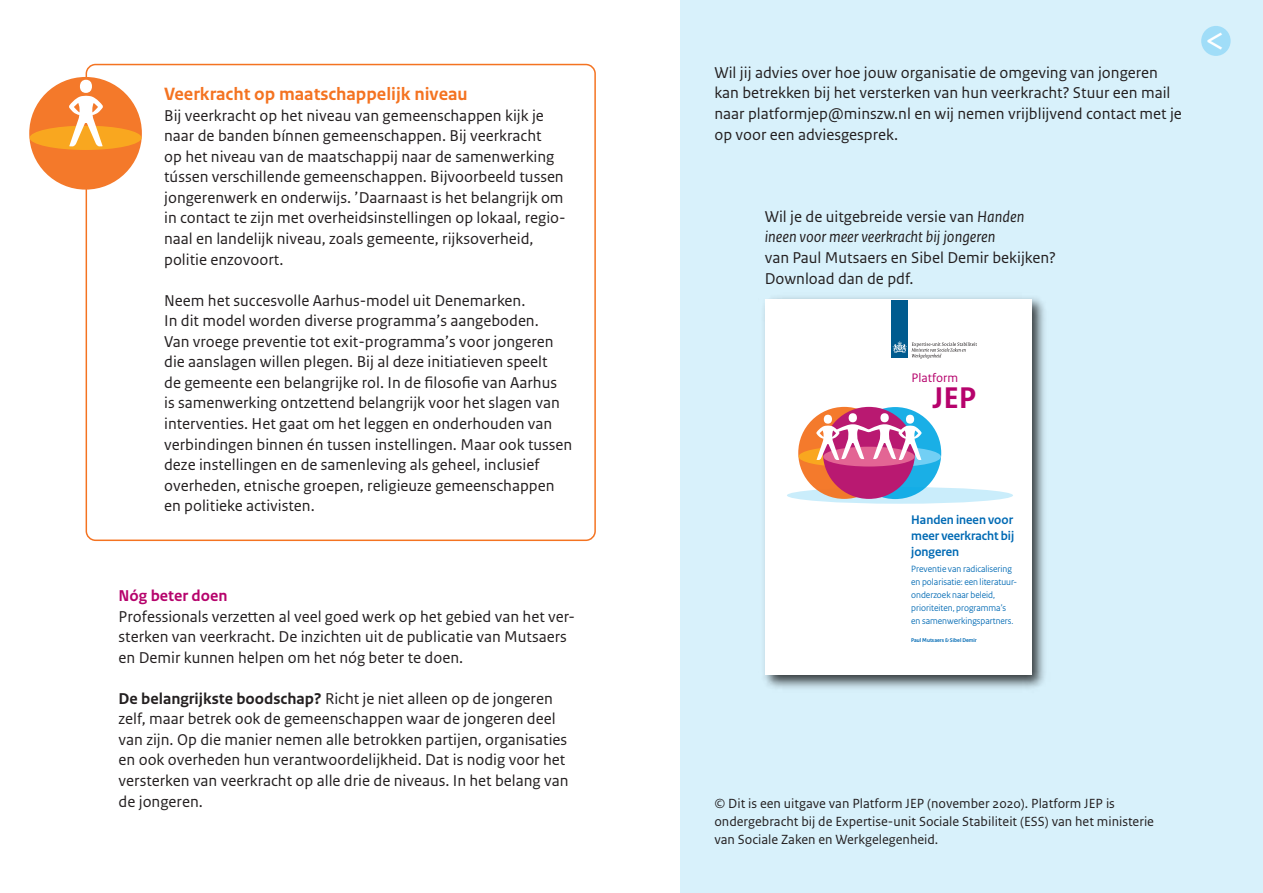
<style>
.page{position:relative;width:1263px;height:893px;background:#fff}
.page>*{position:absolute;margin:0;border:0;box-sizing:border-box;transform-origin:0 0}
.t1{font:40.2px "Rijksoverheid Sans Heading";color:#fff}
.t2{font:700 31.5px "Rijksoverheid Sans Text";color:#b6036c}
.t3{font:700 18.75px "Rijksoverheid Sans Text";color:#f47321}
.t4{font:16.5px/20.5px "Rijksoverheid Sans Text";color:#231f20}
.t5{font:italic 16.5px/20.5px "Rijksoverheid Sans Text";color:#231f20}
.t6{font:700 16.5px "Rijksoverheid Sans Text";color:#b6036c}
.t7{font:13.95px/18px "Rijksoverheid Sans Text";color:#231f20}
.t8{font:700 13.2px/16px "Rijksoverheid Sans Heading";color:#006ab4;text-align:justify}
.t9{font:12.9px "Rijksoverheid Sans Text";color:#b6036c}
.t10{font:9.6px/12.9px "Rijksoverheid Sans Heading";color:#006ab4}
.t11{font:700 5.7px "Rijksoverheid Sans Heading";color:#006ab4}
.s1{font-weight:700}
.s2{font-style:normal}
</style>
<div class="page">
<div style="left:680px;top:0;width:583px;height:893px;background:#d8f1fb"></div>
<div style="left:1201px;top:26px;width:29px;height:30px;background:#a0ddf8;border-radius:50%"></div>
<svg style="left:86px;top:64px;width:510px;height:477px"></svg>
<div style="left:29px;top:77px;width:113px;height:113px;background:#f4792a;border-radius:50%"></div>
<div style="left:30px;top:126px;width:112px;height:24px;background:#faad1e;border-radius:50%"></div>
<div style="left:80px;top:80px;width:12px;height:13px;background:#fff;border-radius:50%"></div>
<svg style="left:69px;top:96px;width:34px;height:51px"></svg>
<img style="left:764px;top:297px;width:281px;height:392px">
<div style="left:765px;top:300px;width:266px;height:375px;background:#fff"></div>
<div style="left:891px;top:300px;width:17px;height:57px;background:#005b8f"></div>
<svg style="left:893px;top:341px;width:84px;height:18px"></svg>
<div style="left:787px;top:487px;width:226px;height:17px;background:#7cd3f6;border-radius:50%;opacity:.4"></div>
<div style="left:849px;top:407px;width:92px;height:92px;background:#1aafe6;border-radius:50%"></div>
<div style="left:849px;top:447px;width:92px;height:20px;background:#7cd3f6;border-radius:50%;opacity:.9"></div>
<div style="left:798px;top:407px;width:92px;height:92px;background:#f47321;border-radius:50%;opacity:.95"></div>
<div style="left:799px;top:447px;width:91px;height:19px;background:#faad1e;border-radius:50%"></div>
<div style="left:823px;top:407px;width:92px;height:92px;background:#b91971;border-radius:50%"></div>
<div style="left:823px;top:447px;width:92px;height:19px;background:#e36594;border-radius:50%"></div>
<div style="left:880px;top:413px;width:9px;height:9px;background:#fff;border-radius:50%"></div>
<div style="left:849px;top:413px;width:8px;height:9px;background:#fff;border-radius:50%"></div>
<div style="left:824px;top:415px;width:8px;height:9px;background:#fff;border-radius:50%"></div>
<div style="left:906px;top:415px;width:8px;height:9px;background:#fff;border-radius:50%"></div>
<svg style="left:816px;top:424px;width:105px;height:36px"></svg>
<p class="t3" style="left:164px;top:87px;width:305px">Veerkracht op maatschappelijk niveau</p>
<p class="t4" style="left:164px;top:106px;width:403px">Bij veerkracht op het niveau van gemeenschappen kijk je naar de banden bínnen gemeenschappen. Bij veerkracht<br>op het niveau van de maatschappij naar de samenwerking tússen verschillende gemeenschappen. Bijvoorbeeld tussen jongerenwerk en onderwijs. ’Daarnaast is het belangrijk om in contact te zijn met overheidsinstellingen op lokaal, regio&shy;naal en landelijk niveau, zoals gemeente, rijksoverheid, politie enzovoort.</p>
<p class="t4" style="left:164px;top:291px;width:410px">Neem het succesvolle Aarhus-model uit Denemarken.<br>In dit model worden diverse programma’s aangeboden.<br>Van vroege preventie tot exit-programma’s voor jongeren die aanslagen willen plegen. Bij al deze initiatieven speelt<br>de gemeente een belangrijke rol. In de filosofie van Aarhus<br>is samenwerking ontzettend belangrijk voor het slagen van interventies. Het gaat om het leggen en onderhouden van verbindingen binnen én tussen instellingen. Maar ook tussen deze instellingen en de samenleving als geheel, inclusief overheden, etnische groepen, religieuze gemeenschappen en politieke activisten.</p>
<p class="t6" style="left:119px;top:590px;width:110px">Nóg beter doen</p>
<p class="t4" style="left:119px;top:607px;width:458px">Professionals verzetten al veel goed werk op het gebied van het ver&shy;sterken van veerkracht. De inzichten uit de publicatie van Mutsaers en Demir kunnen helpen om het nóg beter te doen.</p>
<p class="t4" style="left:119px;top:689px;width:451px"><span class="s1">De belangrijkste boodschap?</span> Richt je niet alleen op de jongeren zelf, maar betrek ook de gemeenschappen waar de jongeren deel van zijn. Op die manier nemen alle betrokken partijen, organisaties en ook overheden hun verantwoordelijkheid. Dat is nodig voor het versterken van veerkracht op alle drie de niveaus. In het belang van de jongeren.</p>
<p class="t4" style="left:714px;top:63px;width:469px">Wil jij advies over hoe jouw organisatie de omgeving van jongeren kan betrekken bij het versterken van hun veerkracht? Stuur een mail naar platformjep@minszw.nl en wij nemen vrijblijvend contact met je op voor een adviesgesprek.</p>
<h1 class="t1" style="left:1205px;top:25px;width:22px">&lt;</h1>
<p class="t5" style="left:765px;top:207px;width:261px"><span class="s2">Wil je de uitgebreide versie van</span> Handen ineen voor meer veerkracht bij jongeren</p>
<p class="t4" style="left:765px;top:249px;width:293px">van Paul Mutsaers en Sibel Demir bekijken?<br>Download dan de pdf.</p>
<p class="t9" style="left:911px;top:373px;width:48px">Platform</p>
<h2 class="t2" style="left:932px;top:386px;width:45px">JEP</h2>
<p class="t8" style="left:911px;top:513px;width:104px">Handen ineen voor meer veerkracht bij jongeren</p>
<p class="t10" style="left:911px;top:564px;width:107px">Preventie van radicalisering en polarisatie: een literatuur&shy;onderzoek naar beleid, prioriteiten, programma’s en samenwerkingspartners.</p>
<p class="t11" style="left:911px;top:638px;width:67px">Paul Mutsaers &amp; Sibel Demir</p>
<p class="t7" style="left:714px;top:795px;width:441px">© Dit is een uitgave van Platform JEP (november 2020). Platform JEP is ondergebracht bij de Expertise-unit Sociale Stabiliteit (ESS) van het ministerie van Sociale Zaken en Werkgelegenheid.</p>
</div>
